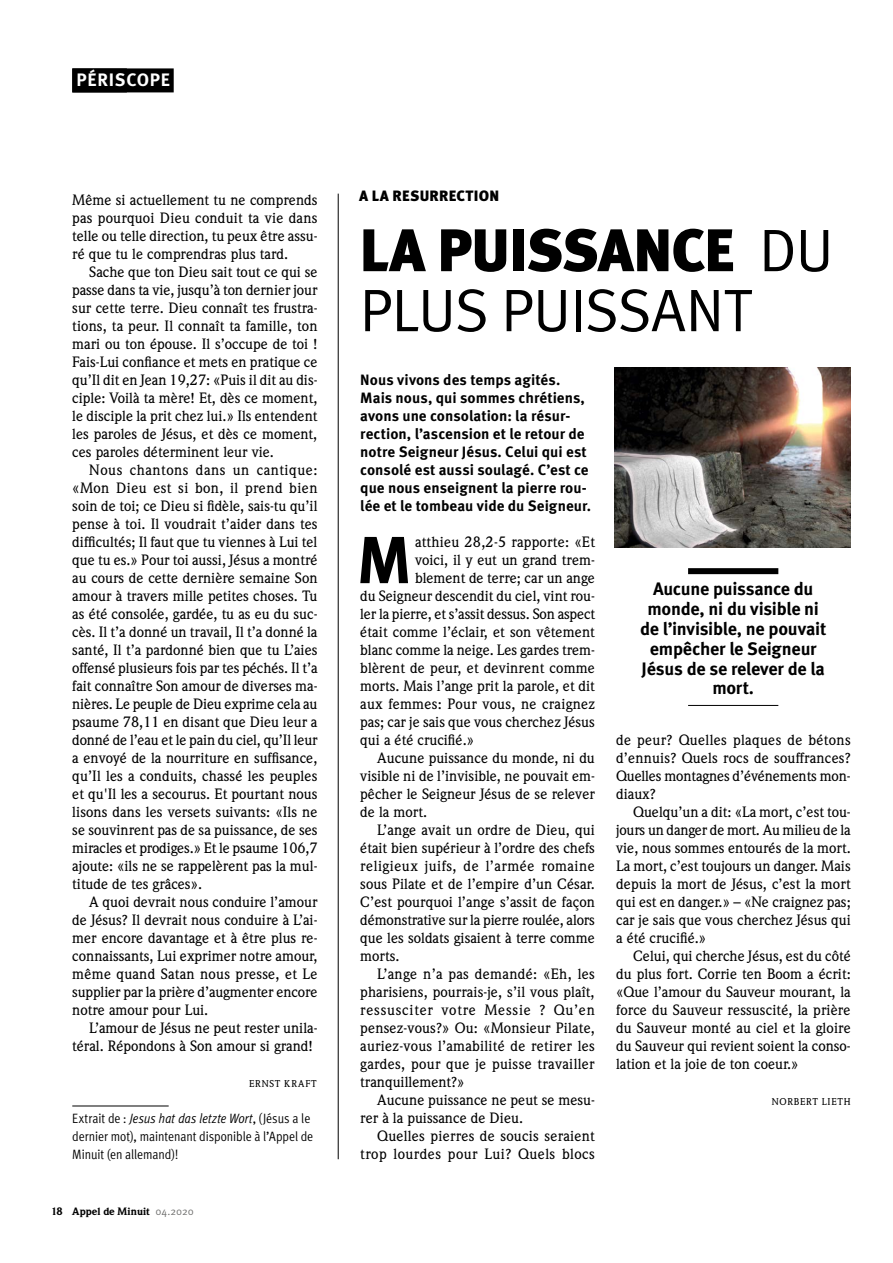
<style>
.page{position:relative;width:893px;height:1263px;background:#fff}
.page>*{position:absolute;margin:0;border:0;box-sizing:border-box;transform-origin:0 0}
.t1{font:700 66.45px "Meta OT";color:#000}
.t2{font:900 60px "Meta OT";letter-spacing:-.02em;color:#000}
.t3{font:60px "Meta OT Norm";letter-spacing:-.02em;color:#000}
.t4{font:700 18px/19.8px "Meta OT";letter-spacing:-.02em;color:#000;text-align:center}
.t5{font:700 18px "Meta OT";letter-spacing:.04em;color:#fff}
.t6{font:700 15px/18px "Meta OT";color:#000}
.t7{font:900 15px "Meta OT";letter-spacing:.02em;color:#000}
.t8{font:500 14.7px/18px "Weidemann";color:#000;text-align:justify}
.t9{font:500 14.7px "Weidemann";letter-spacing:.02em;color:#000}
.t10{font:500 14.7px "Weidemann";letter-spacing:.03em;color:#000}
.t11{font:500 14.7px "Weidemann";letter-spacing:.05em;color:#000}
.t12{font:13.5px/18px "Meta OT Cond Norm";letter-spacing:-.005em;color:#000}
.t13{font:13.5px "Meta OT Cond Norm Ita";color:#000}
.t14{font:900 10.5px "Weidemann";letter-spacing:-.005em;color:#000}
.t15{font:500 9.75px "Weidemann";letter-spacing:.075em;color:#000}
.t16{font:500 9.75px "Weidemann";letter-spacing:.095em;color:#000}
.s1{font-family:"Meta OT Cond Norm"}
.s2{font-family:"Meta OT Norm";font-weight:400;color:#6f6f6e}
.s3{font-family:"Meta OT Norm";font-weight:400}
</style>
<div class="page">
<img style="left:615px;top:367px;width:235px;height:180px">
<div style="left:72px;top:68px;width:102px;height:24px;background:#000"></div>
<hr style="left:338px;top:194px;width:1px;height:965px;background:#000">
<div style="left:688px;top:568px;width:90px;height:6px;background:#000"></div>
<hr style="left:688px;top:705px;width:90px;height:1px;background:#000">
<hr style="left:72px;top:1106px;width:97px;height:1px;background:#000">
<p class="t5" style="left:77px;top:68px;width:95px">PÉRISCOPE</p>
<p class="t5" style="left:77px;top:68px;width:48px">TITRE</p>
<p class="t8" style="left:72px;top:191px;width:247px">Même si actuellement tu ne comprends pas pourquoi Dieu conduit ta vie dans telle ou telle direction, tu peux être assu&shy;ré que tu le comprendras plus tard.</p>
<p class="t8" style="left:72px;top:263px;width:247px;text-indent:17px">Sache que ton Dieu sait tout ce qui se passe dans ta vie, jusqu’à ton dernier jour sur cette terre. Dieu connaît tes frustra&shy;tions, ta peur. Il connaît ta famille, ton mari ou ton épouse. Il s’occupe de toi !<br>Fais-Lui confiance et mets en pratique ce qu’Il dit en Jean 19,27: «Puis il dit au dis&shy;ciple: Voilà ta mère! Et, dès ce moment, le disciple la prit chez lui.» Ils entendent les paroles de Jésus, et dès ce moment, ces paroles déterminent leur vie.</p>
<p class="t8" style="left:72px;top:461px;width:247px;text-indent:17px">Nous chantons dans un cantique: «Mon Dieu est si bon, il prend bien soin de toi; ce Dieu si fidèle, sais-tu qu’il pense à toi. Il voudrait t’aider dans tes difficultés; Il faut que tu viennes à Lui tel que tu es.» Pour toi aussi, Jésus a montré au cours de cette dernière semaine Son amour à travers mille petites choses. Tu as été consolée, gardée, tu as eu du suc&shy;cès. Il t’a donné un travail, Il t’a donné la santé, Il t’a pardonné bien que tu L’aies offensé plusieurs fois par tes péchés. Il t’a fait connaître Son amour de diverses ma&shy;nières. Le peuple de Dieu exprime cela au psaume 78,11 en disant que Dieu leur a donné de l’eau et le pain du ciel, qu’Il leur a envoyé de la nourriture en suffisance, qu’Il les a conduits, chassé les peuples et qu'Il les a secourus. Et pourtant nous lisons dans les versets suivants: «Ils ne se souvinrent pas de sa puissance, de ses miracles et prodiges.» Et le psaume 106,7 ajoute: «ils ne se rappelèrent pas la mul&shy;titude de tes grâces».</p>
<p class="t8" style="left:72px;top:893px;width:247px;text-indent:17px">A quoi devrait nous conduire l’amour de Jésus? Il devrait nous conduire à L’ai&shy;mer encore davantage et à être plus re&shy;connaissants, Lui exprimer notre amour, même quand Satan nous presse, et Le supplier par la prière d’augmenter encore notre amour pour Lui.</p>
<p class="t8" style="left:72px;top:1019px;width:247px;text-indent:17px">L’amour de Jésus ne peut rester unila&shy;téral. Répondons à Son amour si grand!</p>
<p class="t16" style="left:249px;top:1078px;width:69px">ERNST KRAFT</p>
<p class="t13" style="left:72px;top:1110px;width:239px"><span class="s1">Extrait de :</span> Jesus hat das letzte Wort<span class="s1">, (Jésus a le</span></p>
<p class="t12" style="left:72px;top:1127px;width:242px">dernier mot), maintenant disponible à l’Appel de<br>Minuit (en allemand)!</p>
<p class="t14" style="left:51px;top:1204px;width:144px">18 Appel de Minuit <span class="s2">04.2020</span></p>
<p class="t7" style="left:359px;top:187px;width:141px">A LA RESURRECTION</p>
<h2 class="t2" style="left:360px;top:214px;width:476px">LA PUISSANCE <span class="s3">DU</span></h2>
<h2 class="t3" style="left:360px;top:274px;width:393px">PLUS PUISSANT</h2>
<p class="t6" style="left:360px;top:371px;width:232px">Nous vivons des temps agités.<br>Mais nous, qui sommes chrétiens, avons une consolation: la résur&shy;rection, l’ascension et le retour de notre Seigneur Jésus. Celui qui est consolé est aussi soulagé. C’est ce que nous enseignent la pierre rou&shy;lée et le tombeau vide du Seigneur.</p>
<h1 class="t1" style="left:357px;top:518px;width:57px">M</h1>
<p class="t8" style="left:415px;top:533px;width:181px">atthieu 28,2-5 rapporte: «Et</p>
<p class="t8" style="left:415px;top:551px;width:181px">voici, il y eut un grand trem-</p>
<p class="t8" style="left:415px;top:569px;width:181px">blement de terre; car un ange</p>
<p class="t8" style="left:360px;top:587px;width:236px">du Seigneur descendit du ciel, vint rou-</p>
<p class="t8" style="left:360px;top:605px;width:236px">ler la pierre, et s’assit dessus. Son aspect</p>
<p class="t8" style="left:360px;top:623px;width:236px">était comme l’éclair, et son vêtement</p>
<p class="t8" style="left:360px;top:641px;width:236px">blanc comme la neige. Les gardes trem-</p>
<p class="t8" style="left:360px;top:659px;width:236px">blèrent de peur, et devinrent comme</p>
<p class="t8" style="left:360px;top:677px;width:236px">morts. Mais l’ange prit la parole, et dit</p>
<p class="t8" style="left:360px;top:695px;width:236px">aux femmes: Pour vous, ne craignez</p>
<p class="t8" style="left:360px;top:713px;width:236px">pas; car je sais que vous cherchez Jésus</p>
<p class="t8" style="left:360px;top:731px;width:115px">qui a été crucifié.»</p>
<p class="t8" style="left:377px;top:749px;width:219px">Aucune puissance du monde, ni du</p>
<p class="t8" style="left:360px;top:767px;width:236px">visible ni de l’invisible, ne pouvait em-</p>
<p class="t8" style="left:360px;top:785px;width:236px">pêcher le Seigneur Jésus de se relever</p>
<p class="t8" style="left:360px;top:803px;width:68px">de la mort.</p>
<p class="t8" style="left:377px;top:821px;width:219px">L’ange avait un ordre de Dieu, qui</p>
<p class="t8" style="left:360px;top:839px;width:236px">était bien supérieur à l’ordre des chefs</p>
<p class="t10" style="left:360px;top:857px;width:236px">religieux juifs, de l’armée romaine</p>
<p class="t8" style="left:360px;top:875px;width:236px">sous Pilate et de l’empire d’un César.</p>
<p class="t8" style="left:360px;top:893px;width:236px">C’est pourquoi l’ange s’assit de façon</p>
<p class="t8" style="left:360px;top:911px;width:236px">démonstrative sur la pierre roulée, alors</p>
<p class="t8" style="left:360px;top:929px;width:236px">que les soldats gisaient à terre comme</p>
<p class="t8" style="left:360px;top:947px;width:41px">morts.</p>
<p class="t9" style="left:377px;top:965px;width:219px">L’ange n’a pas demandé: «Eh, les</p>
<p class="t8" style="left:360px;top:983px;width:236px">pharisiens, pourrais-je, s’il vous plaît,</p>
<p class="t11" style="left:360px;top:1001px;width:236px">ressusciter votre Messie ? Qu’en</p>
<p class="t8" style="left:360px;top:1019px;width:236px">pensez-vous?» Ou: «Monsieur Pilate,</p>
<p class="t9" style="left:360px;top:1037px;width:236px">auriez-vous l’amabilité de retirer les</p>
<p class="t9" style="left:360px;top:1055px;width:236px">gardes, pour que je puisse travailler</p>
<p class="t8" style="left:360px;top:1073px;width:106px">tranquillement?»</p>
<p class="t8" style="left:377px;top:1091px;width:219px">Aucune puissance ne peut se mesu-</p>
<p class="t8" style="left:360px;top:1109px;width:164px">rer à la puissance de Dieu.</p>
<p class="t8" style="left:377px;top:1127px;width:219px">Quelles pierres de soucis seraient</p>
<p class="t10" style="left:360px;top:1145px;width:236px">trop lourdes pour Lui? Quels blocs</p>
<p class="t4" style="left:640px;top:579px;width:188px">Aucune puissance du monde, ni du visible ni de l’invisible, ne pouvait empêcher le Seigneur<br>Jésus de se relever de la mort.</p>
<p class="t8" style="left:616px;top:731px;width:236px">de peur? Quelles plaques de bétons d’ennuis? Quels rocs de souffrances?<br>Quelles montagnes d’événements mon&shy;diaux?</p>
<p class="t8" style="left:616px;top:803px;width:236px;text-indent:17px">Quelqu’un a dit: «La mort, c’est tou&shy;jours un danger de mort. Au milieu de la vie, nous sommes entourés de la mort.<br>La mort, c’est toujours un danger. Mais depuis la mort de Jésus, c’est la mort qui est en danger.» – «Ne craignez pas; car je sais que vous cherchez Jésus qui a été crucifié.»</p>
<p class="t8" style="left:616px;top:947px;width:236px;text-indent:17px">Celui, qui cherche Jésus, est du côté du plus fort. Corrie ten Boom a écrit: «Que l’amour du Sauveur mourant, la force du Sauveur ressuscité, la prière du Sauveur monté au ciel et la gloire du Sauveur qui revient soient la conso&shy;lation et la joie de ton coeur.»</p>
<p class="t15" style="left:772px;top:1096px;width:80px">NORBERT LIETH</p>
</div>
